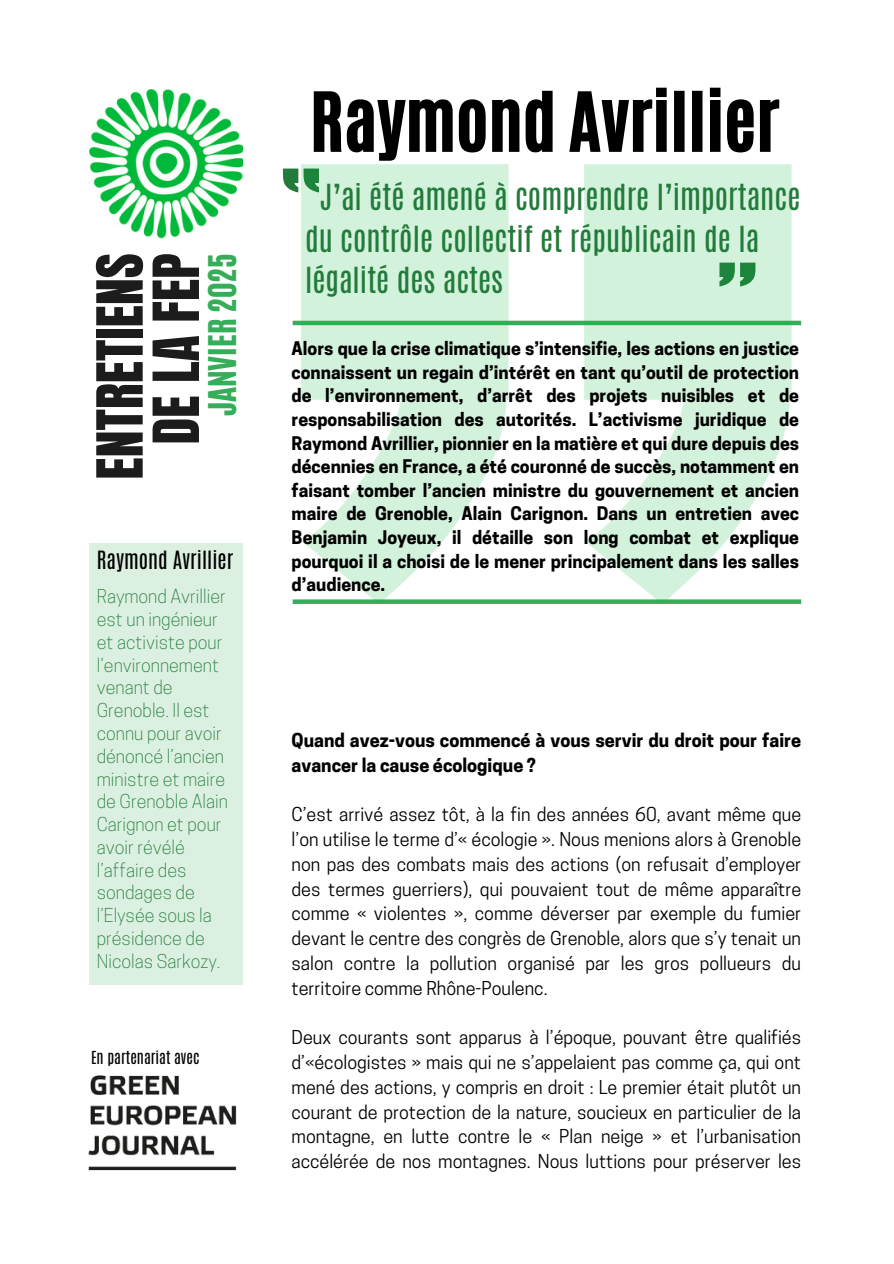
<style>
.page{position:relative;width:894px;height:1264px;background:#fff}
.page>*{position:absolute;margin:0;border:0;box-sizing:border-box;transform-origin:0 0}
.t1{font:68.55px "CA Generated";color:#000}
.t2{font:54px/56.2px "Anton";color:#1d1c1c;text-align:right}
.t3{font:31.65px "CA Generated";color:#36ad58}
.t4{font:30px/41.7px "Antonio";color:#237b3b}
.t5{font:21px "Antonio";color:#000}
.t6{font:18px/24.8px "Cooper Hewitt";color:#000;text-align:justify}
.t7{font:300 18px/22.8px "Cooper Hewitt";color:#237b3b}
.t8{font:700 18px/24.8px "Cooper Hewitt";color:#000}
.t9{font:700 17.55px/23.7px "Cooper Hewitt";color:#000;text-align:justify}
.t10{font:15px "Antonio";color:#000}
</style>
<div class="page">
<img style="left:89px;top:89px;width:153px;height:150px">
<div style="left:89px;top:543px;width:153px;height:441px;background:#dbf0e1"></div>
<svg style="left:283px;top:168px;width:16px;height:24px"></svg>
<hr style="left:292px;top:321px;width:509px;height:4px;background:#36ad58">
<div style="left:292px;top:599px;width:509px;height:5px;background:#36ad58"></div>
<svg style="left:301px;top:164px;width:207px;height:440px;fill:#d3f2dc"></svg>
<svg style="left:584px;top:164px;width:207px;height:440px;fill:#d3f2dc"></svg>
<img style="left:88px;top:1075px;width:149px;height:96px">
<h1 class="t2" style="left:93px;top:479px;width:228px;rotate:-90deg">ENTRETIENS<br>DE LA FEP</h1>
<p class="t3" style="left:199px;top:416px;width:165px;rotate:-90deg">JANVIER 2025</p>
<h5 class="t5" style="left:97px;top:545px;width:138px">Raymond Avrillier</h5>
<h6 class="t7" style="left:97px;top:587px;width:133px">Raymond Avrillier est un ingénieur et activiste pour l’environnement venant de<br>Grenoble. Il est connu pour avoir dénoncé l’ancien ministre et maire de Grenoble Alain<br>Carignon et pour avoir révélé l’affaire des sondages de l’Elysée sous la présidence de<br>Nicolas Sarkozy.</h6>
<p class="t10" style="left:91px;top:1046px;width:110px">En partenariat avec</p>
<p class="t1" style="left:310px;top:73px;width:470px">Raymond Avrillier</p>
<p class="t4" style="left:305px;top:177px;width:497px;text-indent:15px">J’ai été amené à comprendre l’importance du contrôle collectif et républicain de la légalité des actes</p>
<p class="t9" style="left:291px;top:339px;width:509px">Alors que la crise climatique s’intensifie, les actions en justice connaissent un regain d’intérêt en tant qu’outil de protection de l’environnement, d’arrêt des projets nuisibles et de responsabilisation des autorités. L’activisme juridique de Raymond Avrillier, pionnier en la matière et qui dure depuis des décennies en France, a été couronné de succès, notamment en faisant tomber l’ancien ministre du gouvernement et ancien maire de Grenoble, Alain Carignon. Dans un entretien avec Benjamin Joyeux, il détaille son long combat et explique pourquoi il a choisi de le mener principalement dans les salles d’audience.</p>
<p class="t8" style="left:291px;top:730px;width:511px">Quand avez-vous commencé à vous servir du droit pour faire avancer la cause écologique ?</p>
<h2 class="t6" style="left:291px;top:804px;width:511px">C’est arrivé assez tôt, à la fin des années 60, avant même que l’on utilise le terme d’« écologie ». Nous menions alors à Grenoble non pas des combats mais des actions (on refusait d’employer des termes guerriers), qui pouvaient tout de même apparaître comme « violentes », comme déverser par exemple du fumier devant le centre des congrès de Grenoble, alors que s’y tenait un salon contre la pollution organisé par les gros pollueurs du territoire comme Rhône-Poulenc.</h2>
<h3 class="t6" style="left:291px;top:1027px;width:511px">Deux courants sont apparus à l’époque, pouvant être qualifiés d’«écologistes » mais qui ne s’appelaient pas comme ça, qui ont mené des actions, y compris en droit : Le premier était plutôt un courant de protection de la nature, soucieux en particulier de la montagne, en lutte contre le « Plan neige » et l’urbanisation accélérée de nos montagnes. Nous luttions pour préserver les</h3>
</div>
